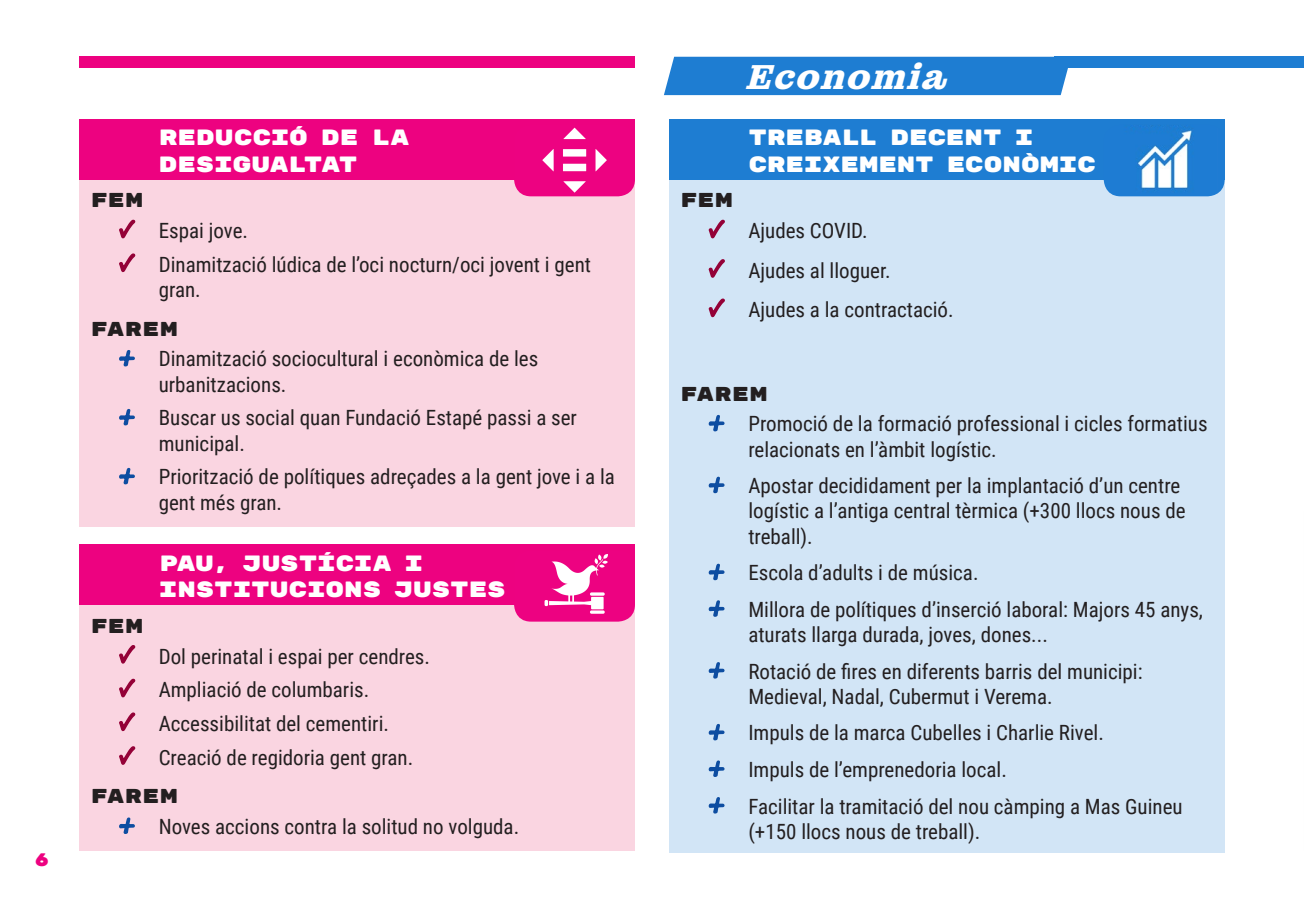
<style>
.page{position:relative;width:1304px;height:908px;background:#fff}
.page>*{position:absolute;margin:0;border:0;box-sizing:border-box;transform-origin:0 0}
.t1{font:italic 700 35px "Montagu Slab 48 pt";color:#fff}
.t2{font:22px/26.4px "Rubik Mono One";letter-spacing:-.01em;color:#fff}
.t3{font:21px/25.2px "Roboto Condensed";color:#231f20}
.t4{font:20px "Rubik Mono One";letter-spacing:.03em;color:#231f20}
.t5{font:18px "Rubik Mono One";color:#ed0280}
</style>
<div class="page">
<div style="left:669px;top:119px;width:556px;height:61px;background:#1e7dd2"></div>
<div style="left:669px;top:180px;width:556px;height:672px;background:#d2e5f6"></div>
<svg style="left:708px;top:219px;width:17px;height:20px"></svg>
<svg style="left:708px;top:259px;width:17px;height:19px"></svg>
<svg style="left:708px;top:298px;width:17px;height:20px"></svg>
<svg style="left:708px;top:414px;width:17px;height:18px"></svg>
<svg style="left:708px;top:476px;width:17px;height:18px"></svg>
<svg style="left:708px;top:563px;width:17px;height:54px"></svg>
<svg style="left:708px;top:662px;width:17px;height:17px"></svg>
<svg style="left:708px;top:723px;width:17px;height:91px"></svg>
<div style="left:1054px;top:57px;width:250px;height:11px;background:#1e7dd2"></div>
<div style="left:664px;top:57px;width:404px;height:38px;background:#1e7dd2"></div>
<img style="left:1104px;top:125px;width:121px;height:71px">
<div style="left:79px;top:119px;width:556px;height:61px;background:#ed0280"></div>
<div style="left:79px;top:180px;width:556px;height:346px;background:#fad5e1"></div>
<svg style="left:119px;top:219px;width:17px;height:20px"></svg>
<svg style="left:119px;top:253px;width:17px;height:20px"></svg>
<svg style="left:119px;top:350px;width:16px;height:17px"></svg>
<svg style="left:119px;top:408px;width:16px;height:18px"></svg>
<svg style="left:119px;top:467px;width:16px;height:18px"></svg>
<img style="left:514px;top:127px;width:121px;height:69px">
<div style="left:79px;top:544px;width:556px;height:61px;background:#ed0280"></div>
<div style="left:79px;top:605px;width:556px;height:245px;background:#fad5e1"></div>
<svg style="left:119px;top:645px;width:17px;height:19px"></svg>
<svg style="left:119px;top:678px;width:17px;height:20px"></svg>
<svg style="left:119px;top:712px;width:17px;height:20px"></svg>
<svg style="left:119px;top:746px;width:17px;height:19px"></svg>
<svg style="left:119px;top:817px;width:16px;height:17px"></svg>
<img style="left:514px;top:554px;width:121px;height:67px">
<div style="left:79px;top:57px;width:556px;height:11px;background:#ed0280"></div>
<p class="t5" style="left:34px;top:849px;width:17px">6</p>
<p class="t4" style="left:91px;top:190px;width:54px">FEM</p>
<p class="t2" style="left:159px;top:125px;width:252px">REDUCCIÓ DE LA<br>DESIGUALTAT</p>
<p class="t3" style="left:159px;top:213px;width:434px;line-height:33.8px">Espai jove.<br>Dinamització lúdica de l’oci nocturn/oci jovent i gent</p>
<p class="t3" style="left:159px;top:276px;width:44px">gran.</p>
<p class="t4" style="left:91px;top:318px;width:88px">FAREM</p>
<p class="t3" style="left:159px;top:345px;width:381px">Dinamització sociocultural i econòmica de les urbanitzacions.</p>
<p class="t3" style="left:159px;top:404px;width:420px">Buscar us social quan Fundació Estapé passi a ser municipal.</p>
<p class="t3" style="left:159px;top:463px;width:458px">Priorització de polítiques adreçades a la gent jove i a la gent més gran.</p>
<p class="t2" style="left:159px;top:550px;width:349px">PAU, JUSTÍCIA I<br>INSTITUCIONS JUSTES</p>
<p class="t4" style="left:91px;top:615px;width:54px">FEM</p>
<p class="t3" style="left:159px;top:638px;width:273px;line-height:33.8px">Dol perinatal i espai per cendres.<br>Ampliació de columbaris.<br>Accessibilitat del cementiri.<br>Creació de regidoria gent gran.</p>
<p class="t4" style="left:91px;top:785px;width:88px">FAREM</p>
<p class="t3" style="left:159px;top:812px;width:362px">Noves accions contra la solitud no volguda.</p>
<h1 class="t1" style="left:745px;top:50px;width:215px">Economia</h1>
<p class="t4" style="left:680px;top:190px;width:54px">FEM</p>
<p class="t2" style="left:748px;top:125px;width:349px">TREBALL DECENT I<br>CREIXEMENT ECONÒMIC</p>
<p class="t3" style="left:748px;top:210px;width:207px;line-height:39.4px">Ajudes COVID.<br>Ajudes al lloguer.<br>Ajudes a la contractació.</p>
<p class="t4" style="left:680px;top:383px;width:88px">FAREM</p>
<p class="t3" style="left:748px;top:410px;width:461px">Promoció de la formació professional i cicles formatius relacionats en l’àmbit logístic.</p>
<p class="t3" style="left:748px;top:472px;width:439px">Apostar decididament per la implantació d’un centre logístic a l’antiga central tèrmica (+300 llocs nous de treball).</p>
<p class="t3" style="left:748px;top:553px;width:456px;line-height:36.6px">Escola d’adults i de música.<br>Millora de polítiques d’inserció laboral: Majors 45 anys,</p>
<p class="t3" style="left:748px;top:615px;width:396px;line-height:36.6px">aturats llarga durada, joves, dones...<br>Rotació de fires en diferents barris del municipi:</p>
<p class="t3" style="left:748px;top:677px;width:436px;line-height:36.6px">Medieval, Nadal, Cubermut i Verema.<br>Impuls de la marca Cubelles i Charlie Rivel.<br>Impuls de l’emprenedoria local.<br>Facilitar la tramitació del nou càmping a Mas Guineu</p>
<p class="t3" style="left:748px;top:817px;width:233px">(+150 llocs nous de treball).</p>
</div>
